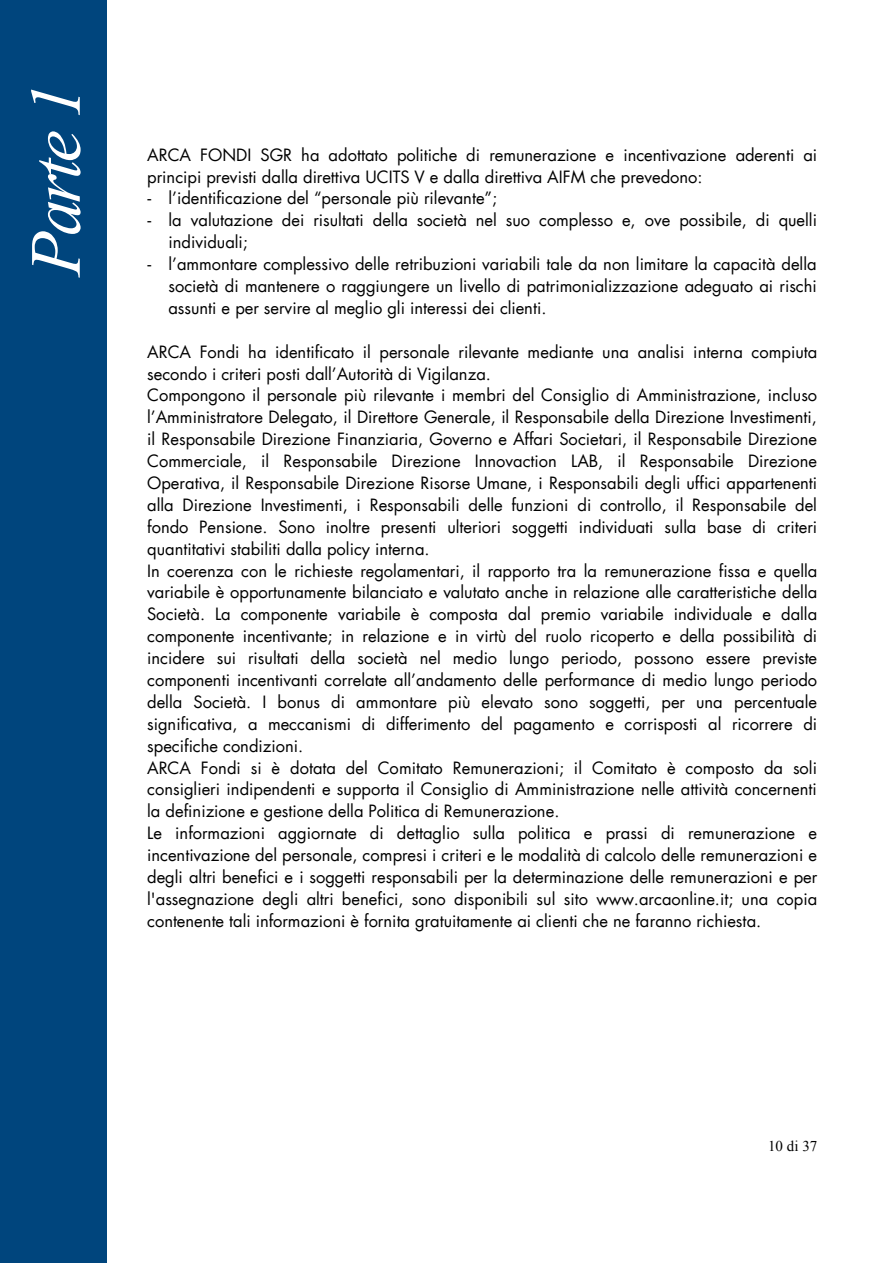
<style>
.page{position:relative;width:893px;height:1263px;background:#fff}
.page>*{position:absolute;margin:0;border:0;box-sizing:border-box;transform-origin:0 0}
.t1{font:italic 72px "Times New Roman";color:#fff}
.t2{font:16.5px/21.9px "Futura LT";color:#000}
.t3{font:15px "Times New Roman";color:#000}
.s1{font-family:"Arial Narrow"}
</style>
<div class="page">
<div style="left:0;top:0;width:106px;height:1263px;background:#00457d"></div>
<h1 class="t1" style="left:6px;top:276px;width:194px;rotate:-90deg">Parte 1</h1>
<p class="t2" style="left:147px;top:144px;width:671px">ARCA FONDI SGR ha adottato politiche di remunerazione e incentivazione aderenti ai principi previsti dalla direttiva UCITS V e dalla direttiva AIFM che prevedono:</p>
<p class="t2" style="left:147px;top:188px;width:352px"><span class="s1">-</span> l’identificazione del “personale più rilevante”;</p>
<p class="t2" style="left:168px;top:210px;width:650px;text-indent:-21px"><span class="s1">-</span> la valutazione dei risultati della società nel suo complesso e, ove possibile, di quelli individuali;</p>
<p class="t2" style="left:168px;top:253px;width:650px;text-align:justify;text-indent:-21px"><span class="s1">-</span> l’ammontare complessivo delle retribuzioni variabili tale da non limitare la capacità della società di mantenere o raggiungere un livello di patrimonializzazione adeguato ai rischi assunti e per servire al meglio gli interessi dei clienti.</p>
<p class="t2" style="left:147px;top:341px;width:672px">ARCA Fondi ha identificato il personale rilevante mediante una analisi interna compiuta secondo i criteri posti dall’Autorità di Vigilanza.<br>Compongono il personale più rilevante i membri del Consiglio di Amministrazione, incluso l’Amministratore Delegato, il Direttore Generale, il Responsabile della Direzione Investimenti, il Responsabile Direzione Finanziaria, Governo e Affari Societari, il Responsabile Direzione Commerciale, il Responsabile Direzione Innovaction LAB, il Responsabile Direzione Operativa, il Responsabile Direzione Risorse Umane, i Responsabili degli uffici appartenenti alla Direzione Investimenti, i Responsabili delle funzioni di controllo, il Responsabile del fondo Pensione. Sono inoltre presenti ulteriori soggetti individuati sulla base di criteri quantitativi stabiliti dalla policy interna.<br>In coerenza con le richieste regolamentari, il rapporto tra la remunerazione fissa e quella variabile è opportunamente bilanciato e valutato anche in relazione alle caratteristiche della Società. La componente variabile è composta dal premio variabile individuale e dalla componente incentivante; in relazione e in virtù del ruolo ricoperto e della possibilità di incidere sui risultati della società nel medio lungo periodo, possono essere previste componenti incentivanti correlate all’andamento delle performance di medio lungo periodo della Società. I bonus di ammontare più elevato sono soggetti, per una percentuale significativa, a meccanismi di differimento del pagamento e corrisposti al ricorrere di specifiche condizioni.<br>ARCA Fondi si è dotata del Comitato Remunerazioni; il Comitato è composto da soli consiglieri indipendenti e supporta il Consiglio di Amministrazione nelle attività concernenti la definizione e gestione della Politica di Remunerazione.<br>Le informazioni aggiornate di dettaglio sulla politica e prassi di remunerazione e incentivazione del personale, compresi i criteri e le modalità di calcolo delle remunerazioni e degli altri benefici e i soggetti responsabili per la determinazione delle remunerazioni e per l'assegnazione degli altri benefici, sono disponibili sul sito www.arcaonline.it; una copia contenente tali informazioni è fornita gratuitamente ai clienti che ne faranno richiesta.</p>
<p class="t3" style="left:768px;top:1136px;width:51px">10 di 37</p>
</div>
